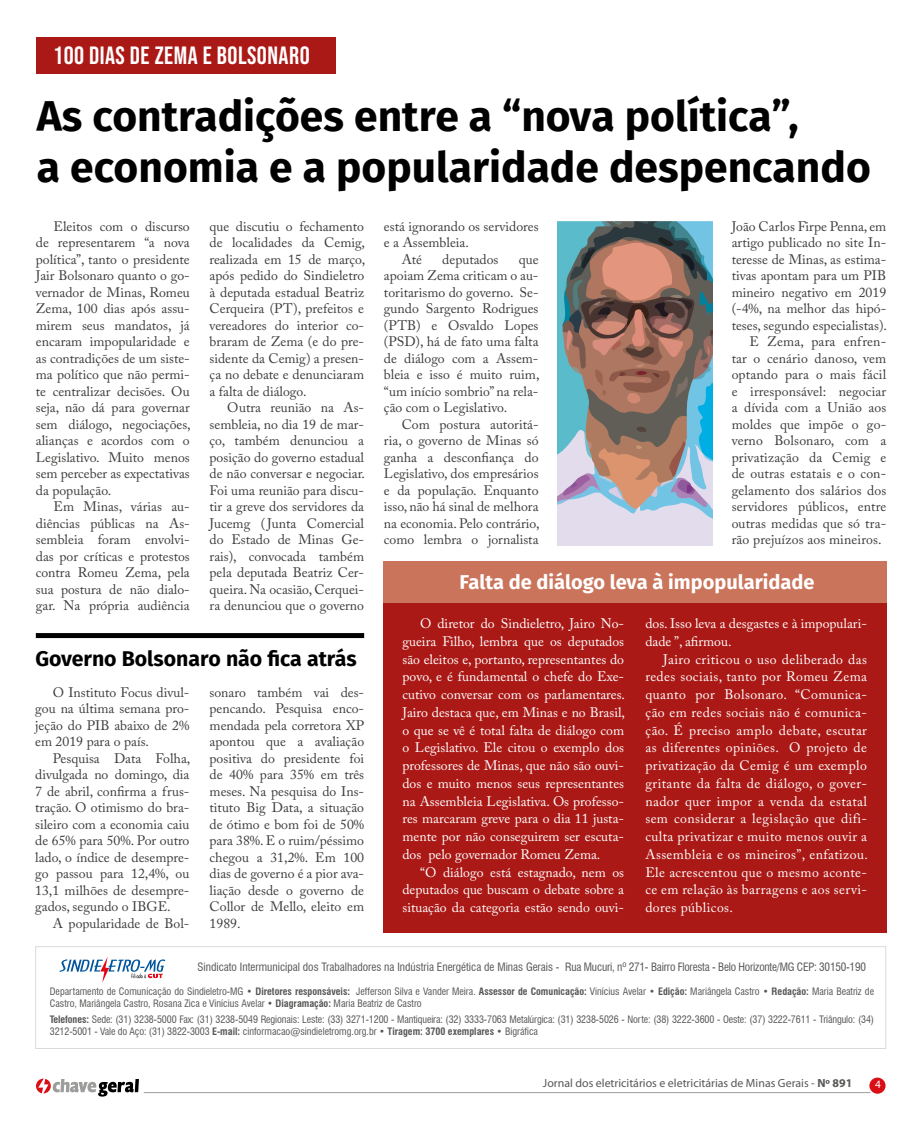
<style>
.page{position:relative;width:922px;height:1134px;background:#fff}
.page>*{position:absolute;margin:0;border:0;box-sizing:border-box;transform-origin:0 0}
.t1{font:700 42.5px/51px "Fira Sans";color:#000}
.t2{font:25px "Bebas Neue";letter-spacing:.02em;color:#fff}
.t3{font:700 21.25px "Fira Sans";color:#000}
.t4{font:700 20px "Fira Sans";color:#fff}
.t5{font:13.75px/16.5px "Adobe Caslon Pro";color:#3c3c3b;text-align:justify}
.t6{font:13.75px/17.8px "Adobe Caslon Pro";color:#fff;text-align:justify}
.t7{font:11.88px "Myriad Pro";color:#575756}
.t8{font:condensed 11.25px "Swiss 721 BT";color:#575756}
.t9{font:11.25px "Myriad Pro";color:#fff}
.t10{font:condensed 10px/12px "Swiss 721 BT";color:#575756}
.s1{font-weight:700}
</style>
<div class="page">
<svg style="left:36px;top:1078px;width:103px;height:18px"></svg>
<hr style="left:144px;top:1092px;width:726px;height:1px;background:#9d9d9c">
<div style="left:869px;top:1077px;width:16px;height:17px;background:#da0e15;border-radius:50%"></div>
<div style="left:36px;top:37px;width:299px;height:36px;background:#aa1916"></div>
<div style="left:383px;top:561px;width:503px;height:371px;background:#aa1916"></div>
<div style="left:383px;top:561px;width:503px;height:41px;background:#ca745b"></div>
<div style="left:35px;top:946px;width:851px;height:103px;border:1px solid #dadada"></div>
<svg style="left:557px;top:221px;width:156px;height:324px;background:#968f8e"></svg>
<div style="left:36px;top:633px;width:328px;height:5px;background:#000"></div>
<svg style="left:59px;top:957px;width:106px;height:26px"></svg>
<h2 class="t2" style="left:53px;top:41px;width:258px">100 DIAS DE ZEMA E BOLSONARO</h2>
<h1 class="t1" style="left:37px;top:88px;width:835px">As contradições entre a “nova política”,<br>a economia e a popularidade despencando</h1>
<p class="t5" style="left:36px;top:218px;width:156px;text-indent:18px">Eleitos com o discurso de representarem “a nova política”, tanto o presidente Jair Bolsonaro quanto o go&shy;vernador de Minas, Romeu Zema, 100 dias após assu&shy;mirem seus mandatos, já encaram impopularidade e as contradições de um siste&shy;ma político que não permi&shy;te centralizar decisões. Ou seja, não dá para governar sem diálogo, negociações, alianças e acordos com o Legislativo. Muito menos sem perceber as expectativas da população.</p>
<p class="t5" style="left:36px;top:498px;width:155px;text-indent:18px">Em Minas, várias au&shy;diências públicas na As&shy;sembleia foram envolvi&shy;das por críticas e protestos contra Romeu Zema, pela sua postura de não dialo&shy;gar. Na própria audiência</p>
<p class="t5" style="left:209px;top:218px;width:157px">que discutiu o fechamento de localidades da Cemig, realizada em 15 de março, após pedido do Sindieletro à deputada estadual Beatriz Cerqueira (PT), prefeitos e vereadores do interior co&shy;braram de Zema (e do pre&shy;sidente da Cemig) a presen&shy;ça no debate e denunciaram a falta de diálogo.</p>
<p class="t5" style="left:209px;top:399px;width:157px;text-indent:18px">Outra reunião na As&shy;sembleia, no dia 19 de mar&shy;ço, também denunciou a posição do governo estadual de não conversar e negociar.<br>Foi uma reunião para discu&shy;tir a greve dos servidores da Jucemg ( Junta Comercial do Estado de Minas Ge&shy;rais), convocada também pela deputada Beatriz Cer&shy;queira. Na ocasião, Cerquei&shy;ra denunciou que o governo</p>
<h3 class="t3" style="left:35px;top:640px;width:323px">Governo Bolsonaro não fica atrás</h3>
<p class="t5" style="left:209px;top:684px;width:156px">sonaro também vai des&shy;pencando. Pesquisa enco&shy;mendada pela corretora XP apontou que a avaliação positiva do presidente foi de 40% para 35% em três meses. Na pesquisa do Ins&shy;tituto Big Data, a situação de ótimo e bom foi de 50% para 38%. E o ruim/péssimo chegou a 31,2%. Em 100 dias de governo é a pior ava&shy;liação desde o governo de Collor de Mello, eleito em 1989.</p>
<p class="t5" style="left:35px;top:684px;width:156px;text-indent:18px">O Instituto Focus divul&shy;gou na última semana pro&shy;jeção do PIB abaixo de 2% em 2019 para o país.</p>
<p class="t5" style="left:35px;top:750px;width:157px;text-indent:18px">Pesquisa Data Folha, divulgada no domingo, dia 7 de abril, confirma a frus&shy;tração. O otimismo do bra&shy;sileiro com a economia caiu de 65% para 50%. Por outro lado, o índice de desempre&shy;go passou para 12,4%, ou 13,1 milhões de desempre&shy;gados, segundo o IBGE.</p>
<p class="t5" style="left:53px;top:915px;width:138px">A popularidade de Bol-</p>
<p class="t5" style="left:384px;top:218px;width:156px">está ignorando os servidores</p>
<p class="t5" style="left:384px;top:234px;width:87px">e a Assembleia.</p>
<p class="t5" style="left:401px;top:251px;width:22px">Até</p>
<p class="t5" style="left:442px;top:251px;width:58px">deputados</p>
<p class="t5" style="left:384px;top:251px;width:157px;text-indent:135px">que apoiam Zema criticam o au&shy;toritarismo do governo. Se&shy;gundo Sargento Rodrigues (PTB) e Osvaldo Lopes (PSD), há de fato uma falta de diálogo com a Assem&shy;bleia e isso é muito ruim, “um início sombrio” na rela&shy;ção com o Legislativo.</p>
<p class="t5" style="left:384px;top:416px;width:157px;text-indent:18px">Com postura autoritá&shy;ria, o governo de Minas só ganha a desconfiança do Legislativo, dos empresários e da população. Enquanto isso, não há sinal de melhora na economia. Pelo contrário, como lembra o jornalista</p>
<p class="t5" style="left:731px;top:218px;width:156px">João Carlos Firpe Penna, em</p>
<p class="t5" style="left:731px;top:234px;width:156px">artigo publicado no site In-</p>
<p class="t5" style="left:731px;top:251px;width:156px">teresse de Minas, as estima-</p>
<p class="t5" style="left:731px;top:267px;width:156px">tivas apontam para um PIB</p>
<p class="t5" style="left:731px;top:284px;width:156px">mineiro negativo em 2019</p>
<p class="t5" style="left:731px;top:300px;width:156px">(-4%, na melhor das hipó-</p>
<p class="t5" style="left:731px;top:317px;width:157px">teses, segundo especialistas).</p>
<p class="t5" style="left:749px;top:333px;width:138px">E Zema, para enfren-</p>
<p class="t5" style="left:731px;top:350px;width:156px">tar o cenário danoso, vem</p>
<p class="t5" style="left:731px;top:366px;width:156px">optando para o mais fácil</p>
<p class="t5" style="left:731px;top:383px;width:156px">e irresponsável: negociar</p>
<p class="t5" style="left:731px;top:399px;width:156px">a dívida com a União aos</p>
<p class="t5" style="left:731px;top:416px;width:156px">moldes que impõe o go-</p>
<p class="t5" style="left:731px;top:432px;width:156px">verno Bolsonaro, com a</p>
<p class="t5" style="left:731px;top:449px;width:156px">privatização da Cemig e</p>
<p class="t5" style="left:731px;top:465px;width:156px">de outras estatais e o con-</p>
<p class="t5" style="left:731px;top:482px;width:156px">gelamento dos salários dos</p>
<p class="t5" style="left:731px;top:498px;width:156px">servidores públicos, entre</p>
<p class="t5" style="left:731px;top:515px;width:156px">outras medidas que só tra-</p>
<p class="t5" style="left:731px;top:531px;width:151px">rão prejuízos aos mineiros.</p>
<h3 class="t4" style="left:459px;top:565px;width:356px">Falta de diálogo leva à impopularidade</h3>
<p class="t6" style="left:402px;top:614px;width:224px;text-indent:18px">O diretor do Sindieletro, Jairo No&shy;gueira Filho, lembra que os deputados são eleitos e, portanto, representantes do povo, e é fundamental o chefe do Exe&shy;cutivo conversar com os parlamentares.<br>Jairo destaca que, em Minas e no Brasil, o que se vê é total falta de diálogo com o Legislativo. Ele citou o exemplo dos professores de Minas, que não são ouvi&shy;dos e muito menos seus representantes na Assembleia Legislativa. Os professo&shy;res marcaram greve para o dia 11 justa&shy;mente por não conseguirem ser escuta&shy;dos pelo governador Romeu Zema.</p>
<p class="t6" style="left:402px;top:863px;width:223px;text-indent:18px">“O diálogo está estagnado, nem os deputados que buscam o debate sobre a situação da categoria estão sendo ouvi-</p>
<p class="t6" style="left:645px;top:614px;width:223px">dos. Isso leva a desgastes e à impopulari&shy;dade ”, afirmou.</p>
<p class="t6" style="left:645px;top:650px;width:224px;text-indent:18px">Jairo criticou o uso deliberado das redes sociais, tanto por Romeu Zema quanto por Bolsonaro. “Comunica&shy;ção em redes sociais não é comunica&shy;ção. É preciso amplo debate, escutar as diferentes opiniões. O projeto de privatização da Cemig é um exemplo gritante da falta de diálogo, o gover&shy;nador quer impor a venda da estatal sem considerar a legislação que difi&shy;culta privatizar e muito menos ouvir a Assembleia e os mineiros”, enfatizou.<br>Ele acrescentou que o mesmo aconte&shy;ce em relação às barragens e aos servi&shy;dores públicos.</p>
<p class="t8" style="left:197px;top:960px;width:669px">Sindicato Intermunicipal dos Trabalhadores na Indústria Energética de Minas Gerais - Rua Mucuri, nº 271- Bairro Floresta - Belo Horizonte/MG CEP: 30150-190</p>
<p class="t10" style="left:50px;top:986px;width:825px">Departamento de Comunicação do Sindieletro-MG • <span class="s1">Diretores responsáveis:</span> Jefferson Silva e Vander Meira. <span class="s1">Assessor de Comunicação:</span> Vinícius Avelar <span class="s1">• Edição:</span> Mariângela Castro • <span class="s1">Redação:</span> Maria Beatriz de<br>Castro, Mariângela Castro, Rosana Zica e Vinícius Avelar • <span class="s1">Diagramação:</span> Maria Beatriz de Castro</p>
<p class="t10" style="left:50px;top:1013px;width:825px"><span class="s1">Telefones:</span> Sede: (31) 3238-5000 Fax: (31) 3238-5049 Regionais: Leste: (33) 3271-1200 - Mantiqueira: (32) 3333-7063 Metalúrgica: (31) 3238-5026 - Norte: (38) 3222-3600 - Oeste: (37) 3222-7611 - Triângulo: (34)<br>3212-5001 - Vale do Aço: (31) 3822-3003 <span class="s1">E-mail:</span> cinformacao@sindieletromg.org.br • <span class="s1">Tiragem: 3700 exemplares</span> • Bigráfica</p>
<p class="t7" style="left:543px;top:1076px;width:311px">Jornal dos eletricitários e eletricitárias de Minas Gerais - <span class="s1">Nº 891</span></p>
<p class="t9" style="left:875px;top:1077px;width:7px">4</p>
</div>
